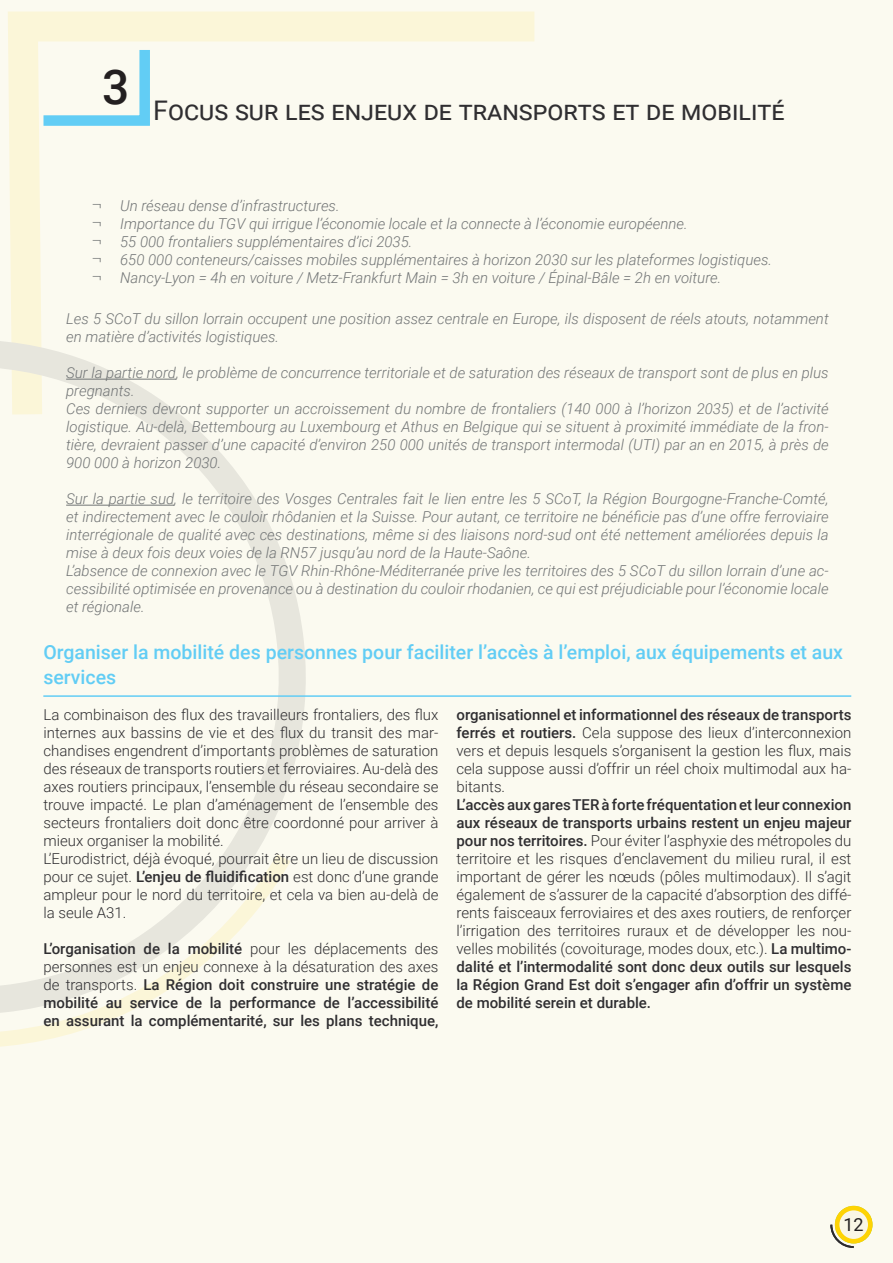
<style>
.page{position:relative;width:893px;height:1263px;background:#fbfaf0}
.page>*{position:absolute;margin:0;border:0;box-sizing:border-box;transform-origin:0 0}
.t1{font:27px "Roboto";color:#2f2e31}
.t2{font:500 19.5px/25.3px "Roboto";color:#62cdf5}
.t3{font:18px "Roboto";color:#231f20}
.t4{font:italic 300 15px/18px "Roboto";color:#727576}
.t5{font:300 15px/18px "Roboto";color:#2f2e31;text-align:justify}
.t6{font:500 15px/18px "Roboto";color:#2f2e31;text-align:justify}
.s1{font-family:"Bodoni";font-weight:400;font-style:normal}
.s2{font-weight:500}
.s3{font-weight:300}
</style>
<div class="page">
<svg style="left:0;top:1017px;width:117px;height:30px"></svg>
<svg style="left:8px;top:11px;width:527px;height:327px"></svg>
<svg style="left:0;top:338px;width:306px;height:679px"></svg>
<div style="left:835px;top:1206px;width:37px;height:37px;background:#fed304;border-radius:50%"></div>
<svg style="left:830px;top:1223px;width:26px;height:25px"></svg>
<div style="left:839px;top:1210px;width:29px;height:29px;background:#f9f6e6;border-radius:50%"></div>
<svg style="left:33px;top:39px;width:122px;height:92px"></svg>
<hr style="left:66px;top:379px;width:110px;height:1px;background:#727576">
<hr style="left:66px;top:505px;width:108px;height:1px;background:#727576">
<hr style="left:43px;top:695px;width:808px;height:2px;background:#62cdf5">
<h1 class="t1" style="left:102px;top:91px;width:684px"><sup>3</sup> Focus sur les enjeux de transports et de mobilité</h1>
<p class="t4" style="left:92px;top:197px;width:682px"><span class="s1">¬</span> Un réseau dense d’infrastructures.<br><span class="s1">¬</span> Importance du TGV qui irrigue l’économie locale et la connecte à l’économie européenne.<br><span class="s1">¬</span> 55 000 frontaliers supplémentaires d’ici 2035.<br><span class="s1">¬</span> 650 000 conteneurs/caisses mobiles supplémentaires à horizon 2030 sur les plateformes logistiques. <span class="s1">¬</span> Nancy-Lyon = 4h en voiture / Metz-Frankfurt Main = 3h en voiture / Épinal-Bâle = 2h en voiture.</p>
<p class="t4" style="left:66px;top:309px;width:764px">Les 5 SCoT du sillon lorrain occupent une position assez centrale en Europe, ils disposent de réels atouts, notamment en matière d’activités logistiques.</p>
<p class="t4" style="left:66px;top:363px;width:764px">Sur la partie nord, le problème de concurrence territoriale et de saturation des réseaux de transport sont de plus en plus pregnants.<br>Ces derniers devront supporter un accroissement du nombre de frontaliers (140 000 à l’horizon 2035) et de l’activité logistique. Au-delà, Bettembourg au Luxembourg et Athus en Belgique qui se situent à proximité immédiate de la fron&shy;tière, devraient passer d’une capacité d’environ 250 000 unités de transport intermodal (UTI) par an en 2015, à près de 900 000 à horizon 2030.</p>
<p class="t4" style="left:66px;top:489px;width:764px">Sur la partie sud, le territoire des Vosges Centrales fait le lien entre les 5 SCoT, la Région Bourgogne-Franche-Comté, et indirectement avec le couloir rhôdanien et la Suisse. Pour autant, ce territoire ne bénéficie pas d’une offre ferroviaire interrégionale de qualité avec ces destinations, même si des liaisons nord-sud ont été nettement améliorées depuis la mise à deux fois deux voies de la RN57 jusqu’au nord de la Haute-Saône.<br>L’absence de connexion avec le TGV Rhin-Rhône-Méditerranée prive les territoires des 5 SCoT du sillon lorrain d’une ac&shy;cessibilité optimisée en provenance ou à destination du couloir rhodanien, ce qui est préjudiciable pour l’économie locale et régionale.</p>
<h2 class="t2" style="left:43px;top:638px;width:801px">Organiser la mobilité des personnes pour faciliter l’accès à l’emploi, aux équipements et aux services</h2>
<p class="t5" style="left:43px;top:705px;width:396px;text-align:left">La combinaison des flux des travailleurs frontaliers, des flux internes aux bassins de vie et des flux du transit des mar&shy;chandises engendrent d’importants problèmes de saturation des réseaux de transports routiers et ferroviaires. Au-delà des axes routiers principaux, l’ensemble du réseau secondaire se trouve impacté. Le plan d’aménagement de l’ensemble des secteurs frontaliers doit donc être coordonné pour arriver à mieux organiser la mobilité.<br>L’Eurodistrict, déjà évoqué, pourrait être un lieu de discussion pour ce sujet. <span class="s2">L’enjeu de fluidification</span> est donc d’une grande ampleur pour le nord du territoire, et cela va bien au-delà de la seule A31.</p>
<p class="t6" style="left:43px;top:939px;width:396px">L’organisation de la mobilité <span class="s3">pour les déplacements des personnes est un enjeu connexe à la désaturation des axes de transports.</span> La Région doit construire une stratégie de mobilité au service de la performance de l’accessibilité en assurant la complémentarité, sur les plans technique,</p>
<p class="t5" style="left:456px;top:705px;width:396px"><span class="s2">organisationnel et informationnel des réseaux de transports ferrés et routiers.</span> Cela suppose des lieux d’interconnexion vers et depuis lesquels s’organisent la gestion les flux, mais cela suppose aussi d’offrir un réel choix multimodal aux ha&shy;bitants.</p>
<p class="t5" style="left:456px;top:795px;width:396px"><span class="s2">L’accès aux gares TER à forte fréquentation et leur connexion aux réseaux de transports urbains restent un enjeu majeur pour nos territoires.</span> Pour éviter l’asphyxie des métropoles du territoire et les risques d’enclavement du milieu rural, il est important de gérer les nœuds (pôles multimodaux). Il s’agit également de s’assurer de la capacité d’absorption des diffé&shy;rents faisceaux ferroviaires et des axes routiers, de renforçer l’irrigation des territoires ruraux et de développer les nou&shy;velles mobilités (covoiturage, modes doux, etc.). <span class="s2">La multimo&shy;dalité et l’intermodalité sont donc deux outils sur lesquels la Région Grand Est doit s’engager afin d’offrir un système de mobilité serein et durable.</span></p>
<p class="t3" style="left:843px;top:1212px;width:22px">12</p>
</div>
